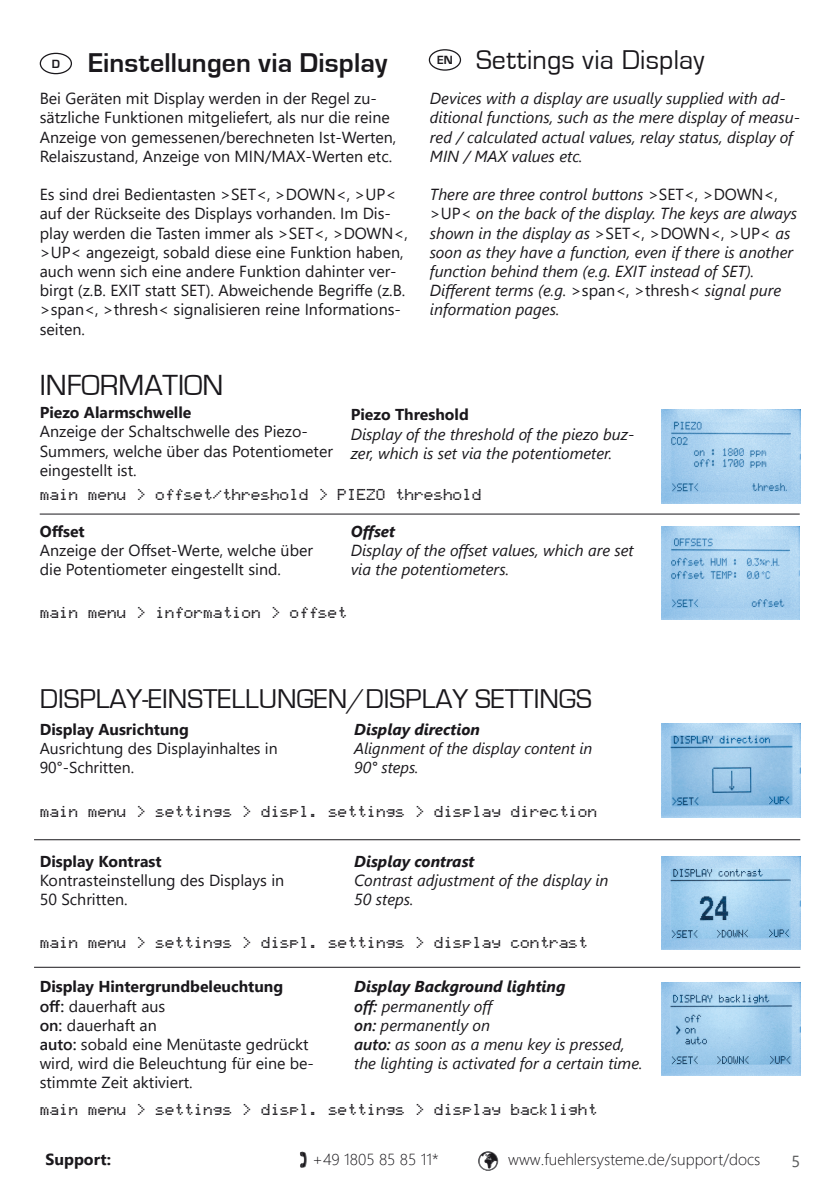
<style>
.page{position:relative;width:840px;height:1191px;background:#fff}
.page>*{position:absolute;margin:0;border:0;box-sizing:border-box;transform-origin:0 0}
.t1{font:30px "Eurostile";color:#1a181c}
.t2{font:28px "Eurostile";color:#1a181c}
.t3{font:700 28px "Eurostile";letter-spacing:.005em;color:#1a181c}
.t4{font:16px/19.2px "Segoe UI";color:#1a181c}
.t5{font:italic 16px/19.2px "Segoe UI";color:#1a181c}
.t6{font:16px "LED Calculator";color:#1a181c}
.t7{font:300 16px "Segoe UI";color:#1a181c}
.t8{font:700 16px "Segoe UI";color:#1a181c}
.t9{font:16px "Segoe UI";color:#595a5b}
.t10{font:700 15.8px "Segoe UI";color:#1a181c}
.t11{font:italic 700 15.8px "Segoe UI";color:#1a181c}
.t12{font:15.8px/19px "Segoe UI";color:#1a181c}
.t13{font:italic 15.8px/19px "Segoe UI";color:#1a181c}
.t14{font:700 12.2px "Eurostile";color:#1a181c}
.s1{font-style:normal}
.s2{font-weight:600}
.s3{color:#929395}
</style>
<div class="page">
<img style="left:661px;top:723px;width:138px;height:94px">
<img style="left:661px;top:856px;width:138px;height:93px">
<img style="left:661px;top:982px;width:138px;height:93px">
<hr style="left:34px;top:839px;width:765px;height:1px;background:#1a181c">
<hr style="left:34px;top:966px;width:765px;height:1px;background:#1a181c">
<img style="left:661px;top:410px;width:138px;height:93px">
<img style="left:661px;top:526px;width:138px;height:93px">
<hr style="left:40px;top:513px;width:759px;height:1px;background:#1a181c">
<div style="left:40px;top:53px;width:32px;height:21px;border:1px solid #1a181c;border-radius:50%"></div>
<div style="left:428px;top:49px;width:33px;height:22px;border:1px solid #1a181c;border-radius:50%"></div>
<p class="t14" style="left:52px;top:57px;width:10px">D</p>
<h2 class="t3" style="left:88px;top:47px;width:300px">Einstellungen via Display</h2>
<p class="t14" style="left:437px;top:53px;width:17px">EN</p>
<h2 class="t2" style="left:476px;top:45px;width:230px">Settings via Display</h2>
<p class="t4" style="left:40px;top:87px;width:358px">Bei Geräten mit Display werden in der Regel zu&shy;sätzliche Funktionen mitgeliefert, als nur die reine Anzeige von gemessenen/berechneten Ist-Werten, Relaiszustand, Anzeige von MIN/MAX-Werten etc.</p>
<p class="t4" style="left:40px;top:183px;width:369px">Es sind drei Bedientasten &gt;SET&lt;, &gt;DOWN&lt;, &gt;UP&lt; auf der Rückseite des Displays vorhanden. Im Dis&shy;play werden die Tasten immer als &gt;SET&lt;, &gt;DOWN&lt;, &gt;UP&lt; angezeigt, sobald diese eine Funktion haben, auch wenn sich eine andere Funktion dahinter ver&shy;birgt (z.B. EXIT statt SET). Abweichende Begriffe (z.B. &gt;span&lt;, &gt;thresh&lt; signalisieren reine Informations&shy;seiten.</p>
<p class="t5" style="left:429px;top:86px;width:371px">Devices with a display are usually supplied with ad&shy;ditional functions, such as the mere display of measu&shy;red / calculated actual values, relay status, display of MIN / MAX values etc.</p>
<p class="t5" style="left:429px;top:182px;width:368px">There are three control buttons <span class="s1">&gt;SET&lt;, &gt;DOWN&lt;, &gt;UP&lt;</span> on the back of the display. The keys are always shown in the display as <span class="s1">&gt;SET&lt;, &gt;DOWN&lt;, &gt;UP&lt;</span> as soon as they have a function, even if there is another function behind them (e.g. EXIT instead of SET).<br>Different terms (e.g. <span class="s1">&gt;span&lt;, &gt;thresh&lt;</span> signal pure information pages.</p>
<h1 class="t1" style="left:40px;top:369px;width:185px">INFORMATION</h1>
<p class="t10" style="left:40px;top:398px;width:153px">Piezo Alarmschwelle</p>
<p class="t4" style="left:40px;top:421px;width:294px">Anzeige der Schaltschwelle des Piezo-<br>Summers, welche über das Potentiometer eingestellt ist.</p>
<p class="t10" style="left:350px;top:400px;width:119px">Piezo Threshold</p>
<p class="t5" style="left:350px;top:422px;width:285px">Display of the threshold of the piezo buz&shy;zer, which is set via the potentiometer.</p>
<p class="t6" style="left:40px;top:483px;width:443px">main menu &gt; offset/threshold &gt; PIEZO threshold</p>
<p class="t10" style="left:40px;top:516px;width:46px">Offset</p>
<p class="t4" style="left:40px;top:539px;width:275px">Anzeige der Offset-Werte, welche über die Potentiometer eingestellt sind.</p>
<p class="t11" style="left:350px;top:516px;width:46px">Offset</p>
<p class="t5" style="left:350px;top:538px;width:284px">Display of the offset values, which are set via the potentiometers.</p>
<p class="t6" style="left:40px;top:602px;width:308px">main menu &gt; information &gt; offset</p>
<h2 class="t2" style="left:40px;top:684px;width:553px">DISPLAY-EINSTELLUNGEN/DISPLAY SETTINGS</h2>
<p class="t10" style="left:40px;top:714px;width:150px">Display Ausrichtung</p>
<p class="t12" style="left:40px;top:737px;width:239px">Ausrichtung des Displayinhaltes in<br>90°-Schritten.</p>
<p class="t11" style="left:354px;top:714px;width:127px">Display direction</p>
<p class="t13" style="left:354px;top:736px;width:240px">Alignment of the display content in<br>90° steps.</p>
<p class="t6" style="left:40px;top:801px;width:558px">main menu &gt; settings &gt; displ. settings &gt; display direction</p>
<p class="t10" style="left:40px;top:846px;width:123px">Display Kontrast</p>
<p class="t4" style="left:40px;top:869px;width:246px">Kontrasteinstellung des Displays in<br>50 Schritten.</p>
<p class="t11" style="left:354px;top:846px;width:122px">Display contrast</p>
<p class="t5" style="left:354px;top:868px;width:256px">Contrast adjustment of the display in<br>50 steps.</p>
<p class="t6" style="left:40px;top:932px;width:549px">main menu &gt; settings &gt; displ. settings &gt; display contrast</p>
<p class="t10" style="left:40px;top:972px;width:245px">Display Hintergrundbeleuchtung</p>
<p class="t4" style="left:40px;top:995px;width:276px"><span class="s2">off:</span> dauerhaft aus<br><span class="s2">on:</span> dauerhaft an<br><span class="s2">auto:</span> sobald eine Menütaste gedrückt wird, wird die Beleuchtung für eine be&shy;stimmte Zeit aktiviert.</p>
<p class="t11" style="left:354px;top:972px;width:213px">Display Background lighting</p>
<p class="t5" style="left:354px;top:993px;width:290px"><span class="s2">off:</span> permanently off<br><span class="s2">on:</span> permanently on<br><span class="s2">auto:</span> as soon as a menu key is pressed, the lighting is activated for a certain time.</p>
<p class="t6" style="left:40px;top:1098px;width:558px">main menu &gt; settings &gt; displ. settings &gt; display backlight</p>
<p class="t8" style="left:45px;top:1144px;width:67px">Support:</p>
<p class="t7" style="left:312px;top:1144px;width:127px">+49 1805 85 85 11*</p>
<p class="t7" style="left:478px;top:1144px;width:283px"><span class="s3">✓</span> www.fuehlersysteme.de/support/docs</p>
<p class="t9" style="left:791px;top:1146px;width:10px">5</p>
</div>
